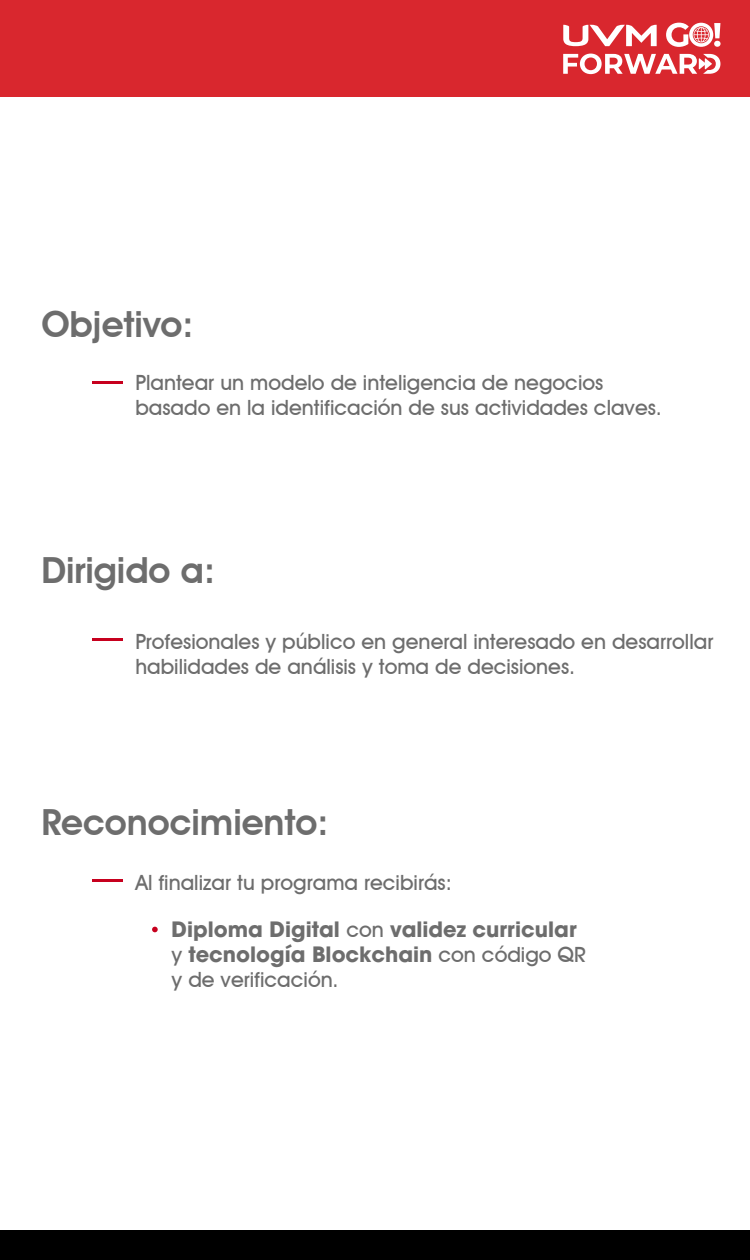
<style>
.page{position:relative;width:750px;height:1260px;background:#fff}
.page>*{position:absolute;margin:0;border:0;box-sizing:border-box;transform-origin:0 0}
.t1{font:600 36px "Avant Garde IT Cby BT";color:#6d6d6d}
.t2{font:500 21px/25.2px "Avant Garde IT Cby BT";color:#6d6d6d}
.t3{font:700 21px/25.2px "Avant Garde";color:#6d6d6d}
.s1{font-family:"Avant Garde IT Cby BT";font-weight:500}
</style>
<div class="page">
<div style="left:0;top:0;width:750px;height:97px;background:#d9272e"></div>
<svg style="left:563px;top:25px;width:94px;height:21px"></svg>
<svg style="left:666px;top:23px;width:54px;height:24px"></svg>
<svg style="left:563px;top:54px;width:157px;height:20px"></svg>
<div style="left:0;top:1230px;width:750px;height:30px;background:#000"></div>
<hr style="left:92px;top:381px;width:31px;height:2px;background:#c7001e">
<hr style="left:92px;top:638px;width:31px;height:3px;background:#c7001e">
<hr style="left:92px;top:880px;width:31px;height:2px;background:#c7001e">
<svg style="left:152px;top:927px;width:6px;height:5px"></svg>
<h1 class="t1" style="left:41px;top:303px;width:154px">Objetivo:</h1>
<p class="t2" style="left:135px;top:369px;width:528px">Plantear un modelo de inteligencia de negocios basado en la identificación de sus actividades claves.</p>
<h1 class="t1" style="left:41px;top:549px;width:175px">Dirigido a:</h1>
<p class="t2" style="left:135px;top:628px;width:580px">Profesionales y público en general interesado en desarrollar habilidades de análisis y toma de decisiones.</p>
<h1 class="t1" style="left:41px;top:801px;width:289px">Reconocimiento:</h1>
<p class="t2" style="left:135px;top:870px;width:318px">Al finalizar tu programa recibirás:</p>
<p class="t3" style="left:172px;top:916px;width:416px">Diploma Digital <span class="s1">con</span> validez curricular <span class="s1">y</span> tecnología Blockchain <span class="s1">con código QR</span></p>
<p class="t2" style="left:172px;top:967px;width:168px">y de verificación.</p>
</div>
